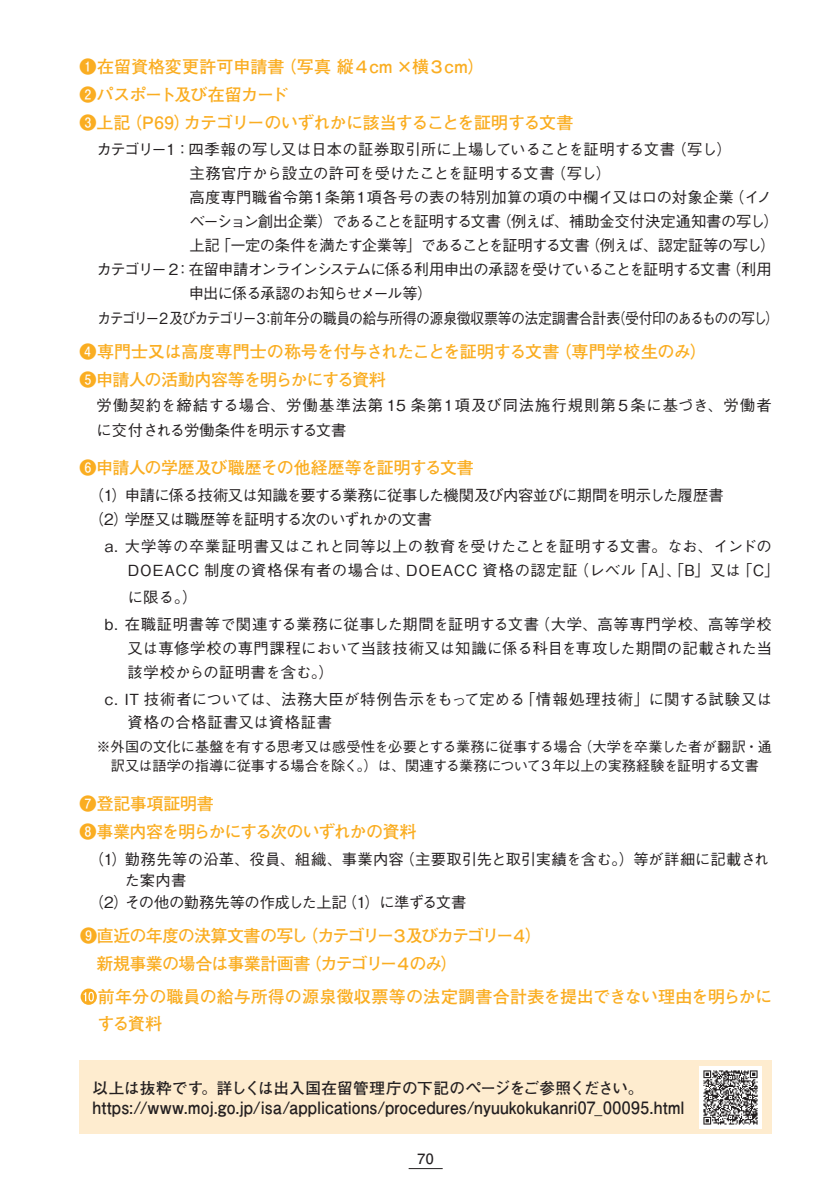
<style>
.page{position:relative;width:840px;height:1191px;background:#fff}
.page>*{position:absolute;margin:0;border:0;box-sizing:border-box;transform-origin:0 0}
.t1{font:700 17px/28.4px "Futo Go B101 Pro";letter-spacing:-.03em;color:#faad21}
.t2{font:700 17px "Futo Go B101 Pro";letter-spacing:.01em;color:#231f20;scale:.93 1}
.t3{font:700 17px/28.4px "Futo Go B101 Pro";letter-spacing:-.07em;color:#faad21}
.t4{font:700 17px/27px "Futo Go B101 Pro";color:#faad21}
.t5{font:700 15.6px "Futo Go B101 Pro";letter-spacing:.01em;color:#231f20}
.t6{font:500 15.4px/24px "Gothic BBB Pro";letter-spacing:.035em;color:#231f20}
.t7{font:500 15.4px "Gothic BBB Pro";letter-spacing:-.015em;color:#231f20}
.t8{font:500 15.4px "Gothic BBB Pro";letter-spacing:.01em;color:#231f20}
.t9{font:500 15.4px/24px "Gothic BBB Pro";letter-spacing:-.04em;color:#231f20}
.t10{font:500 15.4px/24px "Gothic BBB Pro";letter-spacing:.015em;color:#231f20}
.t11{font:500 15.4px/22.6px "Gothic BBB Pro";letter-spacing:.025em;color:#231f20}
.t12{font:500 15.4px/24px "Gothic BBB Pro";letter-spacing:.005em;color:#231f20}
.t13{font:500 15.4px "Gothic BBB Pro";letter-spacing:-.05em;color:#231f20;scale:.91 1}
.t14{font:500 15.4px "Gothic BBB Pro";letter-spacing:-.07em;color:#231f20}
.t15{font:500 15.4px "Gothic BBB Pro";letter-spacing:-.045em;color:#231f20}
.t16{font:500 15.4px "Gothic BBB Pro";letter-spacing:-.05em;color:#231f20}
.t17{font:500 15.4px "Gothic BBB Pro";letter-spacing:-.06em;color:#231f20}
.t18{font:500 14.2px/18.4px "Gothic BBB Pro";letter-spacing:-.025em;color:#231f20;text-align:center}
.t19{font:700 14.2px "Futo Go B101 Pro";color:#231f20}
</style>
<div class="page">
<hr style="left:408px;top:1168px;width:34px;height:1px;background:#231f20">
<svg style="left:81px;top:988px;width:16px;height:16px"></svg>
<svg style="left:83px;top:991px;width:11px;height:10px"></svg>
<div style="left:79px;top:1060px;width:692px;height:73px;background:#feeccf"></div>
<img style="left:699px;top:1066px;width:62px;height:62px">
<p class="t1" style="left:79px;top:50px;width:495px">❶在留資格変更許可申請書（写真縦４cm ×横３cm）<br>❷パスポート及び在留カード<br>❸上記（P69）カテゴリーのいずれかに該当することを証明する文書</p>
<p class="t7" style="left:96px;top:137px;width:636px">カテゴリー１：四季報の写し又は日本の証券取引所に上場していることを証明する文書（写し）</p>
<p class="t7" style="left:189px;top:161px;width:423px">主務官庁から設立の許可を受けたことを証明する文書（写し）</p>
<p class="t8" style="left:189px;top:185px;width:583px">高度専門職省令第１条第１項各号の表の特別加算の項の中欄イ又はロの対象企業（イノ</p>
<p class="t15" style="left:189px;top:209px;width:590px">ベーション創出企業）であることを証明する文書（例えば、補助金交付決定通知書の写し）</p>
<p class="t16" style="left:189px;top:233px;width:587px">上記「一定の条件を満たす企業等」であることを証明する文書（例えば、認定証等の写し）</p>
<p class="t14" style="left:96px;top:257px;width:676px">カテゴリー 2：在留申請オンラインシステムに係る利用申出の承認を受けていることを証明する文書（利用</p>
<p class="t17" style="left:189px;top:281px;width:245px">申出に係る承認のお知らせメール等）</p>
<p class="t13" style="left:97px;top:305px;width:750px">カテゴリー２及びカテゴリー３：前年分の職員の給与所得の源泉徴収票等の法定調書合計表（受付印のあるものの写し）</p>
<p class="t1" style="left:79px;top:335px;width:629px">❹専門士又は高度専門士の称号を付与されたことを証明する文書（専門学校生のみ）<br>❺申請人の活動内容等を明らかにする資料</p>
<p class="t10" style="left:96px;top:392px;width:676px">労働契約を締結する場合、労働基準法第 15 条第１項及び同法施行規則第５条に基づき、労働者に交付される労働条件を明示する文書</p>
<p class="t1" style="left:79px;top:451px;width:396px">❻申請人の学歴及び職歴その他経歴等を証明する文書</p>
<p class="t9" style="left:89px;top:481px;width:636px">（1）申請に係る技術又は知識を要する業務に従事した機関及び内容並びに期間を明示した履歴書（2）学歴又は職歴等を証明する次のいずれかの文書</p>
<p class="t6" style="left:128px;top:532px;width:653px;text-indent:-23px">a. 大学等の卒業証明書又はこれと同等以上の教育を受けたことを証明する文書。なお、インドの<br>DOEACC 制度の資格保有者の場合は、DOEACC 資格の認定証（レベル「A」、「B」又は「C」</p>
<p class="t6" style="left:105px;top:581px;width:668px;line-height:27px;text-indent:23px">に限る。）<br>b. 在職証明書等で関連する業務に従事した期間を証明する文書（大学、高等専門学校、高等学校</p>
<p class="t12" style="left:127px;top:634px;width:645px">又は専修学校の専門課程において当該技術又は知識に係る科目を専攻した期間の記載された当該学校からの証明書を含む。）</p>
<p class="t11" style="left:127px;top:686px;width:645px;text-indent:-23px">c. IT 技術者については、法務大臣が特例告示をもって定める「情報処理技術」に関する試験又は資格の合格証書又は資格証書</p>
<p class="t18" style="left:96px;top:736px;width:676px">※外国の文化に基盤を有する思考又は感受性を必要とする業務に従事する場合（大学を卒業した者が翻訳・通訳又は語学の指導に従事する場合を除く。）は、関連する業務について３年以上の実務経験を証明する文書</p>
<p class="t1" style="left:79px;top:787px;width:338px">❼登記事項証明書<br>❽事業内容を明らかにする次のいずれかの資料</p>
<p class="t8" style="left:89px;top:847px;width:681px">（1）勤務先等の沿革、役員、組織、事業内容（主要取引先と取引実績を含む。）等が詳細に記載され</p>
<p class="t7" style="left:125px;top:868px;width:63px">た案内書</p>
<p class="t7" style="left:89px;top:889px;width:393px">（2）その他の勤務先等の作成した上記（1）に準ずる文書　</p>
<p class="t3" style="left:80px;top:919px;width:463px">❾直近の年度の決算文書の写し（カテゴリー３及びカテゴリー４）　新規事業の場合は事業計画書（カテゴリー４のみ）</p>
<p class="t4" style="left:81px;top:980px;width:692px;text-indent:17px">前年分の職員の給与所得の源泉徴収票等の法定調書合計表を提出できない理由を明らかに　する資料</p>
<p class="t5" style="left:92px;top:1075px;width:552px">以上は抜粋です。詳しくは出入国在留管理庁の下記のページをご参照ください。</p>
<p class="t2" style="left:92px;top:1093px;width:637px">https://www.moj.go.jp/isa/applications/procedures/nyuukokukanri07_00095.html</p>
<p class="t19" style="left:417px;top:1147px;width:18px">70</p>
</div>
